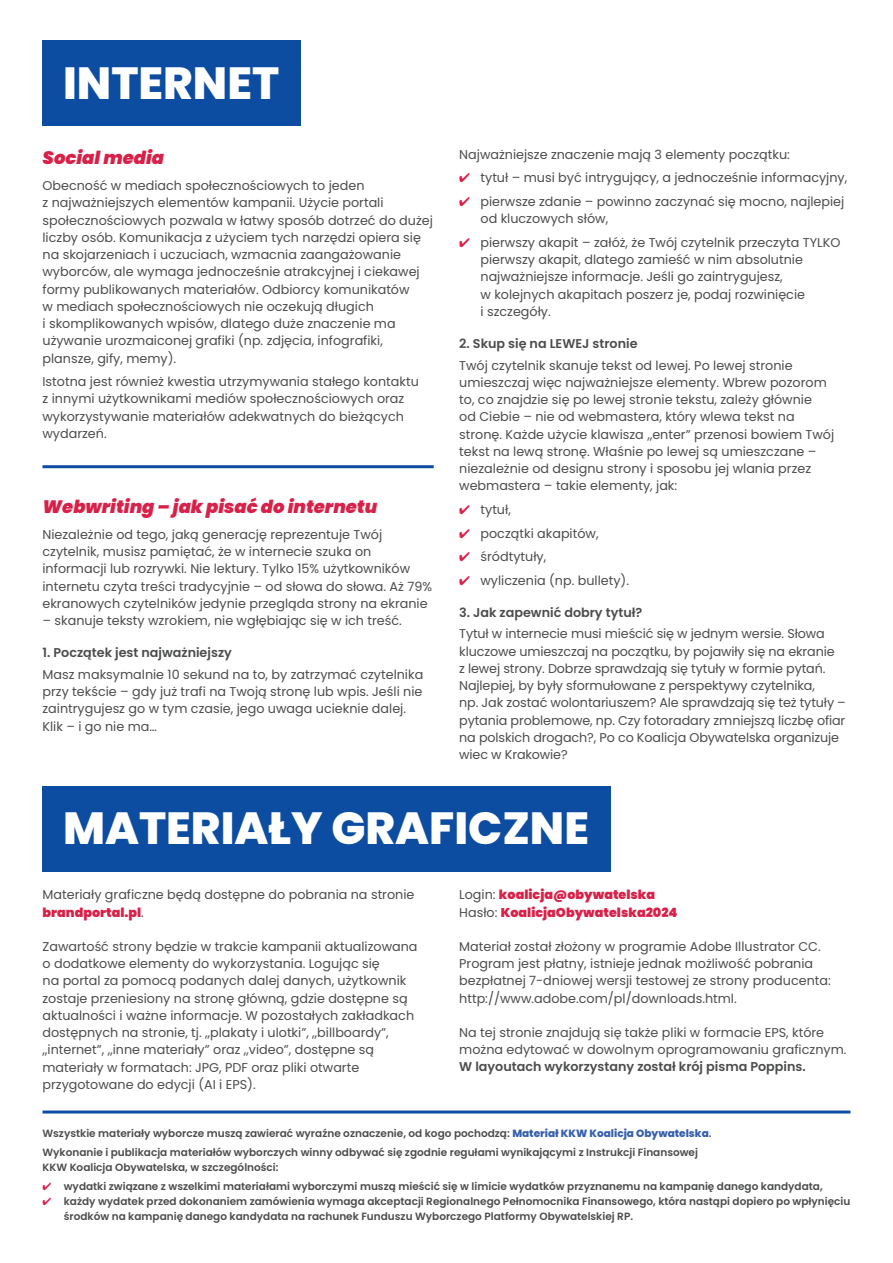
<style>
.page{position:relative;width:893px;height:1263px;background:#fff}
.page>*{position:absolute;margin:0;border:0;box-sizing:border-box;transform-origin:0 0}
.ZYWA_PAGINA{font:800 45px "Poppins";color:#fff}
.naglowek_maly{font:italic 900 18px "Poppins";color:#d82149}
.txt_glowny_internet{font:12.75px/17.2px "Poppins";color:#4b4c4d}
.TXT_GLOWNY{font:12.75px/17.2px "Poppins";color:#4b4c4d}
.naglowek_jeszcze_mniejszy{font:600 12.75px "Poppins";color:#4b4c4d}
.TXT_GLOWNY-2{font:900 12.75px/17.2px "Poppins";color:#d82149}
.txt_glowny_internet-2{font:600 10.5px/15px "Poppins";color:#4b4c4d}
.s1{color:#d82149}
.s2{font-weight:400;color:#4b4c4d}
.s3{font-weight:600}
.s4{font-weight:900;color:#d82149}
.s5{font-weight:800;color:#375fac}
</style>
<div class="page">
<div style="left:42px;top:40px;width:258px;height:86px;background:#0d4da1"></div>
<div style="left:42px;top:786px;width:568px;height:85px;background:#0d4da1"></div>
<hr style="left:43px;top:1110px;width:807px;height:3px;background:#0d4da1">
<hr style="left:43px;top:465px;width:391px;height:3px;background:#0d4da1">
<p class="ZYWA_PAGINA" style="left:63px;top:57px;width:218px">INTERNET</p>
<p class="naglowek_maly" style="left:43px;top:148px;width:123px">Social media</p>
<p class="txt_glowny_internet" style="left:43px;top:177px;width:392px">Obecność w mediach społecznościowych to jeden<br>z najważniejszych elementów kampanii. Użycie portali społecznościowych pozwala w łatwy sposób dotrzeć do dużej liczby osób. Komunikacja z użyciem tych narzędzi opiera się na skojarzeniach i uczuciach, wzmacnia zaangażowanie wyborców, ale wymaga jednocześnie atrakcyjnej i ciekawej formy publikowanych materiałów. Odbiorcy komunikatów<br>w mediach społecznościowych nie oczekują długich<br>i skomplikowanych wpisów, dlatego duże znaczenie ma używanie urozmaiconej grafiki (np. zdjęcia, infografiki, plansze, gify, memy).</p>
<p class="txt_glowny_internet" style="left:43px;top:373px;width:378px">Istotna jest również kwestia utrzymywania stałego kontaktu z innymi użytkownikami mediów społecznościowych oraz wykorzystywanie materiałów adekwatnych do bieżących wydarzeń.</p>
<p class="naglowek_maly" style="left:43px;top:496px;width:336px">Webwriting – jak pisać do internetu</p>
<p class="txt_glowny_internet" style="left:43px;top:526px;width:391px">Niezależnie od tego, jaką generację reprezentuje Twój czytelnik, musisz pamiętać, że w internecie szuka on informacji lub rozrywki. Nie lektury. Tylko 15% użytkowników internetu czyta treści tradycyjnie – od słowa do słowa. Aż 79% ekranowych czytelników jedynie przegląda strony na ekranie</p>
<p class="txt_glowny_internet" style="left:43px;top:612px;width:361px">– skanuje teksty wzrokiem, nie wgłębiając się w ich treść.</p>
<p class="naglowek_jeszcze_mniejszy" style="left:43px;top:645px;width:191px">1. Początek jest najważniejszy</p>
<p class="txt_glowny_internet" style="left:43px;top:666px;width:382px">Masz maksymalnie 10 sekund na to, by zatrzymać czytelnika przy tekście – gdy już trafi na Twoją stronę lub wpis. Jeśli nie zaintrygujesz go w tym czasie, jego uwaga ucieknie dalej.<br>Klik – i go nie ma…</p>
<p class="txt_glowny_internet" style="left:459px;top:146px;width:332px">Najważniejsze znaczenie mają 3 elementy początku:</p>
<p class="txt_glowny_internet" style="left:459px;top:169px;width:390px"><span class="s1">✔</span> tytuł – musi być intrygujący, a jednocześnie informacyjny,</p>
<p class="txt_glowny_internet" style="left:480px;top:193px;width:365px;text-indent:-21px"><span class="s1">✔</span> pierwsze zdanie – powinno zaczynać się mocno, najlepiej od kluczowych słów,</p>
<p class="txt_glowny_internet" style="left:480px;top:234px;width:361px;text-indent:-21px"><span class="s1">✔</span> pierwszy akapit – załóż, że Twój czytelnik przeczyta TYLKO pierwszy akapit, dlatego zamieść w nim absolutnie najważniejsze informacje. Jeśli go zaintrygujesz,<br>w kolejnych akapitach poszerz je, podaj rozwinięcie<br>i szczegóły.</p>
<p class="naglowek_jeszcze_mniejszy" style="left:459px;top:336px;width:180px">2. Skup się na LEWEJ stronie</p>
<p class="txt_glowny_internet" style="left:459px;top:356px;width:376px">Twój czytelnik skanuje tekst od lewej. Po lewej stronie umieszczaj więc najważniejsze elementy. Wbrew pozorom to, co znajdzie się po lewej stronie tekstu, zależy głównie<br>od Ciebie – nie od webmastera, który wlewa tekst na stronę. Każde użycie klawisza „enter” przenosi bowiem Twój tekst na lewą stronę. Właśnie po lewej są umieszczane – niezależnie od designu strony i sposobu jej wlania przez webmastera – takie elementy, jak:</p>
<p class="txt_glowny_internet" style="left:459px;top:501px;width:53px"><span class="s1">✔</span> tytuł,</p>
<p class="txt_glowny_internet" style="left:459px;top:524px;width:141px"><span class="s1">✔</span> początki akapitów,</p>
<p class="txt_glowny_internet" style="left:459px;top:548px;width:88px"><span class="s1">✔</span> śródtytuły,</p>
<p class="txt_glowny_internet" style="left:459px;top:572px;width:171px"><span class="s1">✔</span> wyliczenia (np. bullety).</p>
<p class="naglowek_jeszcze_mniejszy" style="left:459px;top:605px;width:185px">3. Jak zapewnić dobry tytuł?</p>
<p class="txt_glowny_internet" style="left:459px;top:625px;width:388px">Tytuł w internecie musi mieścić się w jednym wersie. Słowa kluczowe umieszczaj na początku, by pojawiły się na ekranie<br>z lewej strony. Dobrze sprawdzają się tytuły w formie pytań.<br>Najlepiej, by były sformułowane z perspektywy czytelnika,<br>np. Jak zostać wolontariuszem? Ale sprawdzają się też tytuły – pytania problemowe, np. Czy fotoradary zmniejszą liczbę ofiar na polskich drogach?, Po co Koalicja Obywatelska organizuje wiec w Krakowie?</p>
<p class="ZYWA_PAGINA" style="left:63px;top:802px;width:527px">MATERIAŁY GRAFICZNE</p>
<p class="TXT_GLOWNY-2" style="left:459px;top:886px;width:220px"><span class="s2">Login:</span> koalicja@obywatelska<br><span class="s2">Hasło:</span> KoalicjaObywatelska2024</p>
<p class="TXT_GLOWNY" style="left:459px;top:938px;width:373px">Materiał został złożony w programie Adobe Illustrator CC.<br>Program jest płatny, istnieje jednak możliwość pobrania bezpłatnej 7-dniowej wersji testowej ze strony producenta: http://www.adobe.com/pl/downloads.html.</p>
<p class="TXT_GLOWNY" style="left:459px;top:1024px;width:389px">Na tej stronie znajdują się także pliki w formacie EPS, które można edytować w dowolnym oprogramowaniu graficznym.<br><span class="s3">W layoutach wykorzystany został krój pisma Poppins.</span></p>
<p class="TXT_GLOWNY" style="left:43px;top:886px;width:373px">Materiały graficzne będą dostępne do pobrania na stronie <span class="s4">brandportal.pl</span>.</p>
<p class="TXT_GLOWNY" style="left:43px;top:938px;width:377px">Zawartość strony będzie w trakcie kampanii aktualizowana o dodatkowe elementy do wykorzystania. Logując się<br>na portal za pomocą podanych dalej danych, użytkownik zostaje przeniesiony na stronę główną, gdzie dostępne są aktualności i ważne informacje. W pozostałych zakładkach dostępnych na stronie, tj. „plakaty i ulotki”, „billboardy”, „internet”, „inne materiały” oraz „video”, dostępne są materiały w formatach: JPG, PDF oraz pliki otwarte przygotowane do edycji (AI i EPS).</p>
<p class="txt_glowny_internet-2" style="left:43px;top:1125px;width:671px">Wszystkie materiały wyborcze muszą zawierać wyraźne oznaczenie, od kogo pochodzą: <span class="s5">Materiał KKW Koalicja Obywatelska</span>.</p>
<p class="txt_glowny_internet-2" style="left:43px;top:1145px;width:657px">Wykonanie i publikacja materiałów wyborczych winny odbywać się zgodnie regułami wynikającymi z Instrukcji Finansowej<br>KKW Koalicja Obywatelska, w szczególności:</p>
<p class="txt_glowny_internet-2" style="left:43px;top:1179px;width:782px"><span class="s1">✔</span> wydatki związane z wszelkimi materiałami wyborczymi muszą mieścić się w limicie wydatków przyznanemu na kampanię danego kandydata,</p>
<p class="txt_glowny_internet-2" style="left:64px;top:1194px;width:788px;text-indent:-21px"><span class="s1">✔</span> każdy wydatek przed dokonaniem zamówienia wymaga akceptacji Regionalnego Pełnomocnika Finansowego, która nastąpi dopiero po wpłynięciu środków na kampanię danego kandydata na rachunek Funduszu Wyborczego Platformy Obywatelskiej RP.</p>
</div>
